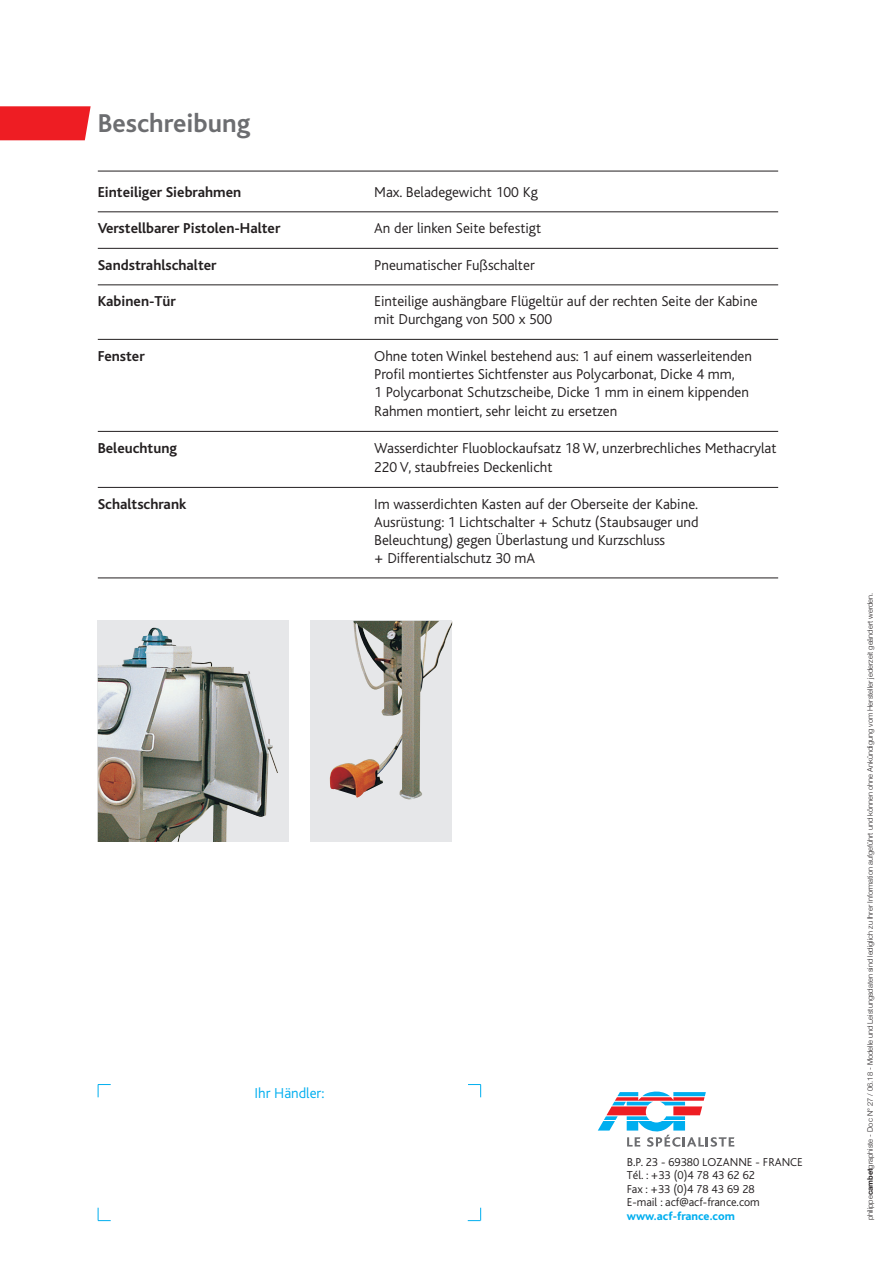
<style>
.page{position:relative;width:893px;height:1263px;background:#fff}
.page>*{position:absolute;margin:0;border:0;box-sizing:border-box;transform-origin:0 0}
.t1{font:700 27px "Bliss";color:#6c6d70}
.t2{font:300 15px/18px "Bliss";color:#231f20}
.t3{font:700 15px "Bliss";color:#231f20}
.t4{font:300 15px "Bliss";color:#00aeef}
.t5{font:300 12px/13.5px "Bliss";color:#231f20}
.t6{font:800 12px "Bliss";color:#00aeef}
.t7{font:300 7.5px "Helvetica Neue";color:#231f20}
.s1{font-weight:700}
</style>
<div class="page">
<div style="left:0;top:106px;width:91px;height:34px;background:#ee1d23"></div>
<svg style="left:597px;top:1091px;width:138px;height:56px"></svg>
<div style="left:98px;top:621px;width:191px;height:221px;background:#e6e7e9"></div>
<img style="left:98px;top:627px;width:180px;height:215px">
<div style="left:310px;top:621px;width:142px;height:221px;background:#e6e7e9"></div>
<img style="left:329px;top:621px;width:123px;height:179px">
<svg style="left:98px;top:1208px;width:13px;height:13px"></svg>
<svg style="left:468px;top:1208px;width:13px;height:13px"></svg>
<svg style="left:98px;top:1084px;width:13px;height:13px"></svg>
<svg style="left:468px;top:1084px;width:13px;height:13px"></svg>
<hr style="left:98px;top:171px;width:680px;height:1px;background:#231f20">
<hr style="left:98px;top:212px;width:680px;height:1px;background:#231f20">
<hr style="left:98px;top:248px;width:680px;height:1px;background:#231f20">
<hr style="left:98px;top:285px;width:680px;height:1px;background:#231f20">
<hr style="left:98px;top:339px;width:680px;height:1px;background:#231f20">
<hr style="left:98px;top:431px;width:680px;height:1px;background:#231f20">
<hr style="left:98px;top:487px;width:680px;height:1px;background:#231f20">
<hr style="left:98px;top:578px;width:680px;height:1px;background:#231f20">
<h1 class="t1" style="left:98px;top:109px;width:154px">Beschreibung</h1>
<p class="t3" style="left:98px;top:184px;width:145px">Einteiliger Siebrahmen</p>
<p class="t2" style="left:374px;top:183px;width:165px">Max. Beladegewicht 100 Kg</p>
<p class="t3" style="left:98px;top:221px;width:184px">Verstellbarer Pistolen-Halter</p>
<p class="t2" style="left:374px;top:220px;width:168px">An der linken Seite befestigt</p>
<p class="t3" style="left:98px;top:257px;width:120px">Sandstrahlschalter</p>
<p class="t2" style="left:374px;top:256px;width:162px">Pneumatischer Fußschalter</p>
<p class="t3" style="left:98px;top:294px;width:80px">Kabinen-Tür</p>
<p class="t2" style="left:374px;top:293px;width:385px">Einteilige aushängbare Flügeltür auf der rechten Seite der Kabine mit Durchgang von 500 x 500</p>
<p class="t3" style="left:98px;top:348px;width:49px">Fenster</p>
<p class="t2" style="left:374px;top:347px;width:379px">Ohne toten Winkel bestehend aus: 1 auf einem wasserleitenden<br>Profil montiertes Sichtfenster aus Polycarbonat, Dicke 4 mm,<br>1 Polycarbonat Schutzscheibe, Dicke 1 mm in einem kippenden</p>
<p class="t2" style="left:374px;top:403px;width:245px">Rahmen montiert, sehr leicht zu ersetzen</p>
<p class="t3" style="left:98px;top:440px;width:81px">Beleuchtung</p>
<p class="t2" style="left:374px;top:438px;width:404px;line-height:19.5px">Wasserdichter Fluoblockaufsatz 18 W, unzerbrechliches Methacrylat<br>220 V, staubfreies Deckenlicht</p>
<p class="t3" style="left:98px;top:496px;width:90px">Schaltschrank</p>
<p class="t2" style="left:374px;top:495px;width:326px">Im wasserdichten Kasten auf der Oberseite der Kabine.<br>Ausrüstung: 1 Lichtschalter + Schutz (Staubsauger und Beleuchtung) gegen Überlastung und Kurzschluss<br>+ Differentialschutz 30 mA</p>
<p class="t4" style="left:255px;top:1085px;width:71px">Ihr Händler:</p>
<p class="t5" style="left:627px;top:1155px;width:178px">B.P. 23 - 69380 LOZANNE - FRANCE<br>Tél. : +33 (0)4 78 43 62 62<br>Fax : +33 (0)4 78 43 69 28<br>E-mail : acf@acf-france.com</p>
<p class="t6" style="left:627px;top:1210px;width:110px">www.acf-france.com</p>
<p class="t7" style="left:864px;top:1220px;width:629px;rotate:-90deg">philippe<span class="s1">cambet</span>graphiste - Doc N° 27 / 06.18 - Modelle und Leistungsdaten sind lediglich zu Ihrer Information aufgeführt und können ohne Ankündigung vom Hersteller jederzeit geändert werden.</p>
</div>
